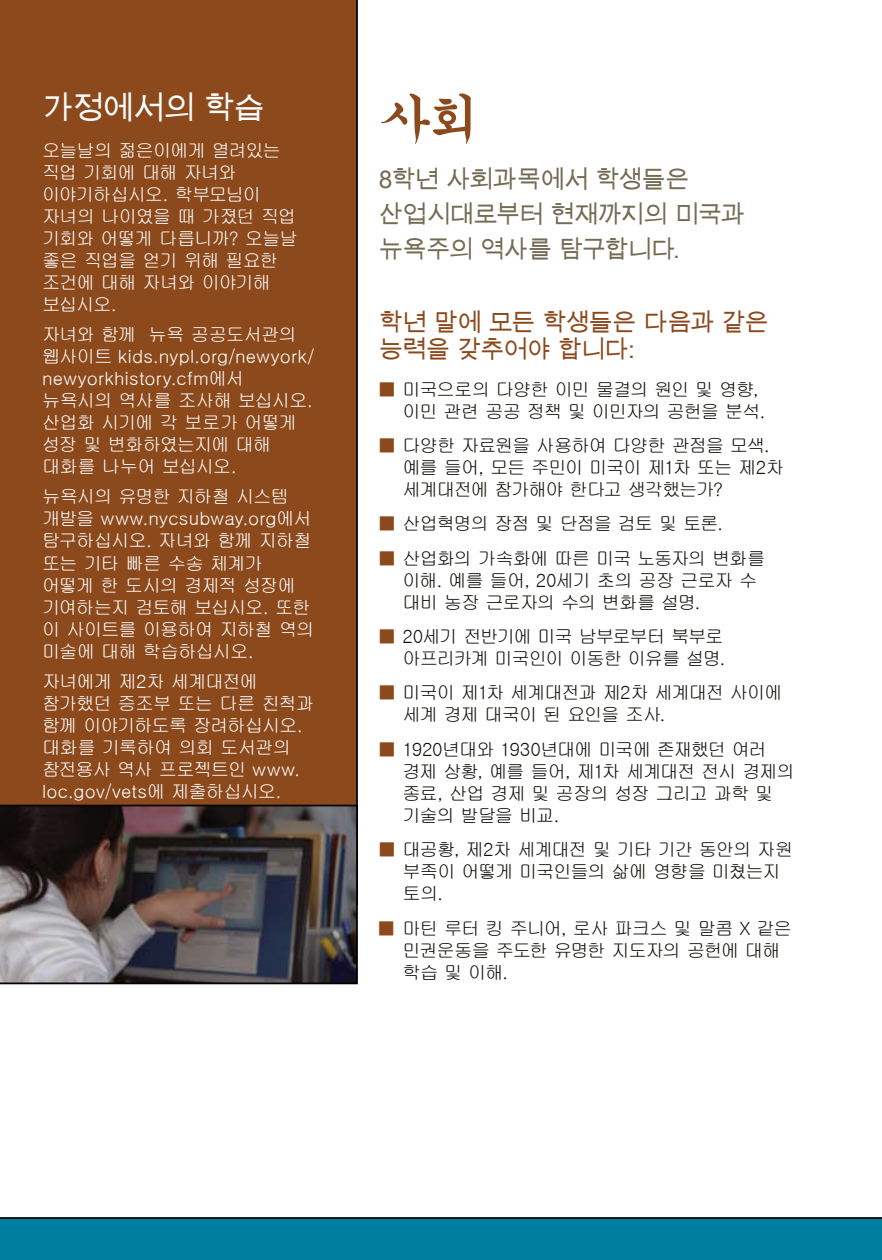
<style>
.page{position:relative;width:882px;height:1260px;background:#fff}
.page>*{position:absolute;margin:0;border:0;box-sizing:border-box;transform-origin:0 0}
.t1{font:52.5px "Gungsuh";color:#8c491c}
.t2{font:31.5px "Arial Unicode MS";letter-spacing:-.035em;color:#fff}
.t3{font:24.5px/35px "Arial Unicode MS";letter-spacing:-.035em;color:#746b54}
.t4{font:24.5px/26.2px "Arial Unicode MS";letter-spacing:-.045em;color:#8c491c}
.t5{font:18.38px/22.1px "Gulim";letter-spacing:-.07em;color:#100e07}
.t6{font:18.38px/22.1px "Gulim";letter-spacing:-.06em;color:#fff}
.t7{font:18.38px/22.1px "Gulim";letter-spacing:-.03em;color:#fff}
.s1{color:#8c491c}
</style>
<div class="page">
<div style="left:0;top:0;width:358px;height:805px;background:#8c491c"></div>
<img style="left:0;top:805px;width:358px;height:179px">
<div style="left:0;top:1217px;width:882px;height:43px;background:#007ea0"></div>
<h2 class="t2" style="left:42px;top:85px;width:225px">가정에서의 학습</h2>
<p class="t6" style="left:42px;top:139px;width:257px">오늘날의 젊은이에게 열려있는 직업 기회에 대해 자녀와 이야기하십시오. 학부모님이 자녀의 나이였을 때 가졌던 직업 기회와 어떻게 다릅니까? 오늘날 좋은 직업을 얻기 위해 필요한 조건에 대해 자녀와 이야기해 보십시오.</p>
<p class="t7" style="left:42px;top:324px;width:274px">자녀와 함께 뉴욕 공공도서관의 웹사이트 kids.nypl.org/newyork/ newyorkhistory.cfm에서 뉴욕시의 역사를 조사해 보십시오. 산업화 시기에 각 보로가 어떻게 성장 및 변화하였는지에 대해 대화를 나누어 보십시오.</p>
<p class="t6" style="left:42px;top:486px;width:274px">뉴욕시의 유명한 지하철 시스템 개발을 www.nycsubway.org에서 탐구하십시오. 자녀와 함께 지하철 또는 기타 빠른 수송 체계가 어떻게 한 도시의 경제적 성장에 기여하는지 검토해 보십시오. 또한 이 사이트를 이용하여 지하철 역의 미술에 대해 학습하십시오.</p>
<p class="t6" style="left:42px;top:670px;width:274px">자녀에게 제2차 세계대전에 참가했던 증조부 또는 다른 친척과 함께 이야기하도록 장려하십시오. 대화를 기록하여 의회 도서관의 참전용사 역사 프로젝트인 www. loc.gov/vets에 제출하십시오.</p>
<h1 class="t1" style="left:379px;top:92px;width:104px">사회</h1>
<h3 class="t3" style="left:379px;top:162px;width:368px">8학년 사회과목에서 학생들은 산업시대로부터 현재까지의 미국과 뉴욕주의 역사를 탐구합니다.</h3>
<h3 class="t4" style="left:379px;top:309px;width:392px">학년 말에 모든 학생들은 다음과 같은 능력을 갖추어야 합니다:</h3>
<p class="t5" style="left:403px;top:378px;width:365px;text-indent:-24px"><span class="s1">■</span> 미국으로의 다양한 이민 물결의 원인 및 영향, 이민 관련 공공 정책 및 이민자의 공헌을 분석.</p>
<p class="t5" style="left:403px;top:434px;width:383px;text-indent:-24px"><span class="s1">■</span> 다양한 자료원을 사용하여 다양한 관점을 모색. 예를 들어, 모든 주민이 미국이 제1차 또는 제2차 세계대전에 참가해야 한다고 생각했는가?</p>
<p class="t5" style="left:379px;top:513px;width:346px"><span class="s1">■</span> 산업혁명의 장점 및 단점을 검토 및 토론.</p>
<p class="t5" style="left:403px;top:547px;width:364px;text-indent:-24px"><span class="s1">■</span> 산업화의 가속화에 따른 미국 노동자의 변화를 이해. 예를 들어, 20세기 초의 공장 근로자 수 대비 농장 근로자의 수의 변화를 설명.</p>
<p class="t5" style="left:379px;top:625px;width:348px;text-align:right"><span class="s1">■</span> 20세기 전반기에 미국 남부로부터 북부로 아프리카계 미국인이 이동한 이유를 설명.</p>
<p class="t5" style="left:403px;top:682px;width:382px;text-indent:-24px"><span class="s1">■</span> 미국이 제1차 세계대전과 제2차 세계대전 사이에 세계 경제 대국이 된 요인을 조사.</p>
<p class="t5" style="left:403px;top:738px;width:394px;text-indent:-24px"><span class="s1">■</span> 1920년대와 1930년대에 미국에 존재했던 여러 경제 상황, 예를 들어, 제1차 세계대전 전시 경제의 종료, 산업 경제 및 공장의 성장 그리고 과학 및 기술의 발달을 비교.</p>
<p class="t5" style="left:403px;top:839px;width:393px;text-indent:-24px"><span class="s1">■</span> 대공황, 제2차 세계대전 및 기타 기간 동안의 자원 부족이 어떻게 미국인들의 삶에 영향을 미쳤는지 토의.</p>
<p class="t5" style="left:403px;top:917px;width:391px;text-indent:-25px"><span class="s1">■</span> 마틴 루터 킹 주니어, 로사 파크스 및 말콤 X 같은 민권운동을 주도한 유명한 지도자의 공헌에 대해 학습 및 이해.</p>
</div>
